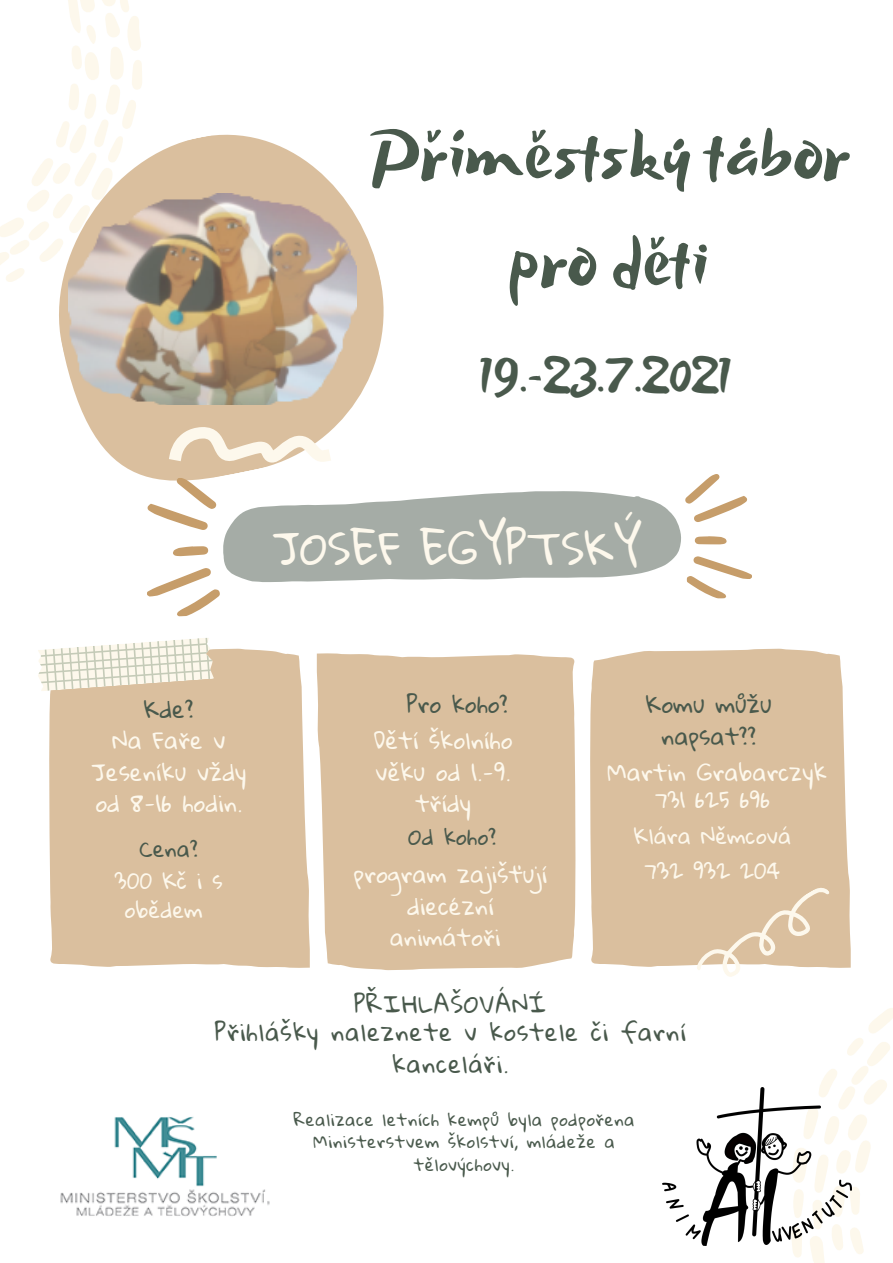
<style>
.page{position:relative;width:893px;height:1263px;background:#fff}
.page>*{position:absolute;margin:0;border:0;box-sizing:border-box;transform-origin:0 0}
.t1{font:76.35px/106.9px "Beach Resort";letter-spacing:.02em;color:#49594c;text-align:center}
.t2{font:48px "Beach Resort";color:#49594c}
.t3{font:43.5px "Gloria Hallelujah";color:#fdf8ec}
.t4{font:23.25px/32.1px "Gloria Hallelujah";letter-spacing:.05em;color:#49594c;text-align:center}
.t5{font:22.5px/31.5px "Gloria Hallelujah";letter-spacing:.02em;color:#fdf8ec;text-align:center}
.t6{font:22.5px "Gloria Hallelujah";letter-spacing:.02em;color:#49594c}
.t7{font:21px/29.2px "Gloria Hallelujah";letter-spacing:.02em;color:#fdf8ec;text-align:center}
.t8{font:21px "Gloria Hallelujah";letter-spacing:.02em;color:#49594c}
.t9{font:16.35px/22.6px "Gloria Hallelujah";letter-spacing:.05em;color:#49594c;text-align:center}
</style>
<div class="page">
<svg style="left:79px;top:134px;width:305px;height:343px;fill:#dabf9e"></svg>
<svg style="left:0;top:0;width:214px;height:370px"></svg>
<div style="left:49px;top:649px;width:261px;height:319px;background:#dabf9e"></div>
<div style="left:590px;top:649px;width:260px;height:318px;background:#dabf9e"></div>
<div style="left:317px;top:653px;width:259px;height:317px;background:#dabf9e"></div>
<svg style="left:760px;top:921px;width:133px;height:342px"></svg>
<svg style="left:169px;top:426px;width:162px;height:38px;background:#ead9c3"></svg>
<svg style="left:38px;top:638px;width:176px;height:53px;background:#eae6d7"></svg>
<svg style="left:691px;top:883px;width:151px;height:107px"></svg>
<svg style="left:146px;top:473px;width:606px;height:144px"></svg>
<img style="left:68px;top:194px;width:289px;height:211px">
<img style="left:60px;top:1117px;width:210px;height:99px">
<img style="left:662px;top:1088px;width:190px;height:157px">
<p class="t1" style="left:369px;top:108px;width:482px">Příměstský tábor pro děti</p>
<p class="t2" style="left:481px;top:350px;width:252px">19.-23.7.2021</p>
<p class="t3" style="left:273px;top:524px;width:370px">JOSEF EGYPTSKÝ</p>
<p class="t6" style="left:144px;top:697px;width:51px">Kde?</p>
<p class="t5" style="left:92px;top:726px;width:156px">Na Faře v<br>Jeseníku vždy od 8-16 hodin.</p>
<p class="t8" style="left:139px;top:837px;width:60px">Cena?</p>
<p class="t7" style="left:115px;top:867px;width:109px">300 Kč i s obědem</p>
<p class="t6" style="left:407px;top:692px;width:103px">Pro koho?</p>
<p class="t6" style="left:646px;top:692px;width:127px">Komu můžu</p>
<p class="t5" style="left:374px;top:726px;width:140px">Dětí školního</p>
<p class="t6" style="left:661px;top:723px;width:96px">napsat??</p>
<p class="t5" style="left:376px;top:757px;width:136px">věku od 1.-9. třídy</p>
<p class="t5" style="left:607px;top:757px;width:221px">Martin Grabarczyk</p>
<p class="t7" style="left:655px;top:786px;width:117px">731 625 696</p>
<p class="t8" style="left:409px;top:825px;width:89px">Od koho?</p>
<p class="t5" style="left:354px;top:860px;width:195px">program zajišťují diecézní animátoři</p>
<p class="t4" style="left:354px;top:989px;width:194px">PŘIHLAŠOVÁNÍ</p>
<p class="t7" style="left:634px;top:822px;width:159px">Klára Němcová</p>
<p class="t7" style="left:644px;top:857px;width:137px">732 932 204</p>
<p class="t4" style="left:215px;top:1017px;width:472px">Přihlášky naleznete v kostele či farní kanceláři.</p>
<p class="t9" style="left:294px;top:1108px;width:342px">Realizace letních kempů byla podpořena<br>Ministerstvem školství, mládeže a tělovýchovy.</p>
</div>
